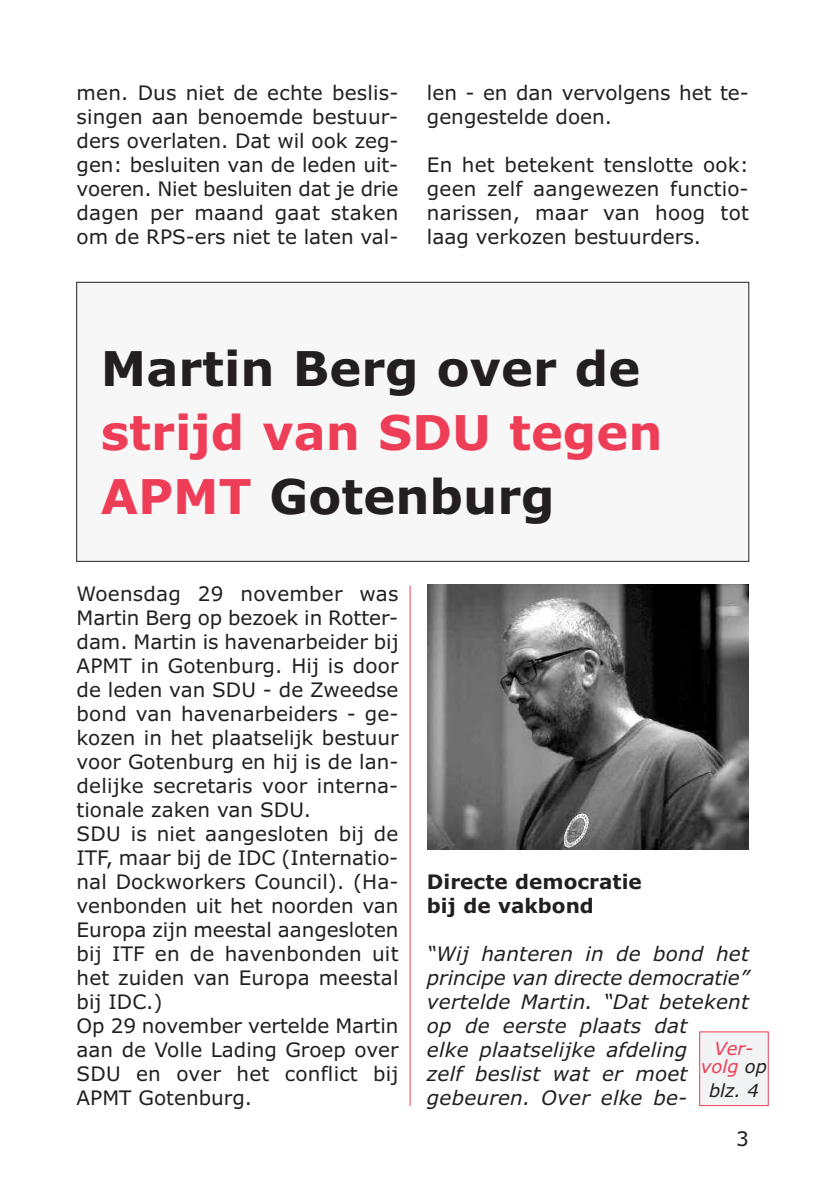
<style>
.page{position:relative;width:834px;height:1191px;background:#fff}
.page>*{position:absolute;margin:0;border:0;box-sizing:border-box;transform-origin:0 0}
.t1{font:700 48px/64px "Verdana";color:#ee3d56}
.t2{font:700 48px "Verdana";color:#231f20}
.t3{font:20px/24px "Verdana";color:#231f20}
.t4{font:italic 20px/24px "Verdana";letter-spacing:.01em;color:#231f20}
.t5{font:700 20px/24px "Verdana";color:#231f20}
.t6{font:italic 18px/18px "Verdana";color:#ee3d56;text-align:center}
.t7{font:italic 18px "Verdana";color:#231f20}
.s1{color:#231f20}
</style>
<div class="page">
<div style="left:77px;top:282px;width:671px;height:279px;background:#f7f7f8"></div>
<div style="left:77px;top:282px;width:671px;height:279px;border:1px solid #231f20"></div>
<div style="left:699px;top:1032px;width:68px;height:73px;background:#f2f3f4"></div>
<div style="left:699px;top:1031px;width:69px;height:75px;border:1px solid #ee3d56"></div>
<img style="left:427px;top:585px;width:321px;height:264px">
<hr style="left:409px;top:586px;width:1px;height:520px;background:#ee3d56">
<p class="t3" style="left:77px;top:81px;width:323px;text-align:justify">men. Dus niet de echte beslis&shy;singen aan benoemde bestuur&shy;ders overlaten. Dat wil ook zeg&shy;gen: besluiten van de leden uit&shy;voeren. Niet besluiten dat je drie dagen per maand gaat staken om de RPS-ers niet te laten val-</p>
<p class="t3" style="left:427px;top:81px;width:323px">len - en dan vervolgens het te&shy;gengestelde doen.</p>
<p class="t3" style="left:427px;top:153px;width:323px;text-align:justify">En het betekent tenslotte ook: geen zelf aangewezen functio&shy;narissen, maar van hoog tot laag verkozen bestuurders.</p>
<h1 class="t2" style="left:101px;top:341px;width:541px">Martin Berg over de</h1>
<h1 class="t1" style="left:101px;top:402px;width:563px">strijd van SDU tegen<br>APMT <span class="s1">Gotenburg</span></h1>
<p class="t3" style="left:77px;top:582px;width:323px">Woensdag 29 november was<br>Martin Berg op bezoek in Rotter&shy;dam. Martin is havenarbeider bij<br>APMT in Gotenburg. Hij is door de leden van SDU - de Zweedse bond van havenarbeiders - ge&shy;kozen in het plaatselijk bestuur voor Gotenburg en hij is de lan&shy;delijke secretaris voor interna&shy;tionale zaken van SDU.<br>SDU is niet aangesloten bij de<br>ITF, maar bij de IDC (Internatio&shy;nal Dockworkers Council). (Ha&shy;venbonden uit het noorden van<br>Europa zijn meestal aangesloten bij ITF en de havenbonden uit het zuiden van Europa meestal bij IDC.)<br>Op 29 november vertelde Martin aan de Volle Lading Groep over<br>SDU en over het conflict bij<br>APMT Gotenburg.</p>
<p class="t5" style="left:427px;top:870px;width:216px">Directe democratie bij de vakbond</p>
<p class="t4" style="left:427px;top:942px;width:323px">“Wij hanteren in de bond het principe van directe democratie” vertelde Martin. “Dat betekent op de eerste plaats dat<br>elke plaatselijke afdeling<br>zelf beslist wat er moet gebeuren. Over elke be-</p>
<p class="t6" style="left:700px;top:1039px;width:68px">Ver&shy;volg <span class="s1">op</span></p>
<p class="t7" style="left:708px;top:1080px;width:51px">blz. 4</p>
<p class="t3" style="left:736px;top:1127px;width:14px">3</p>
</div>
